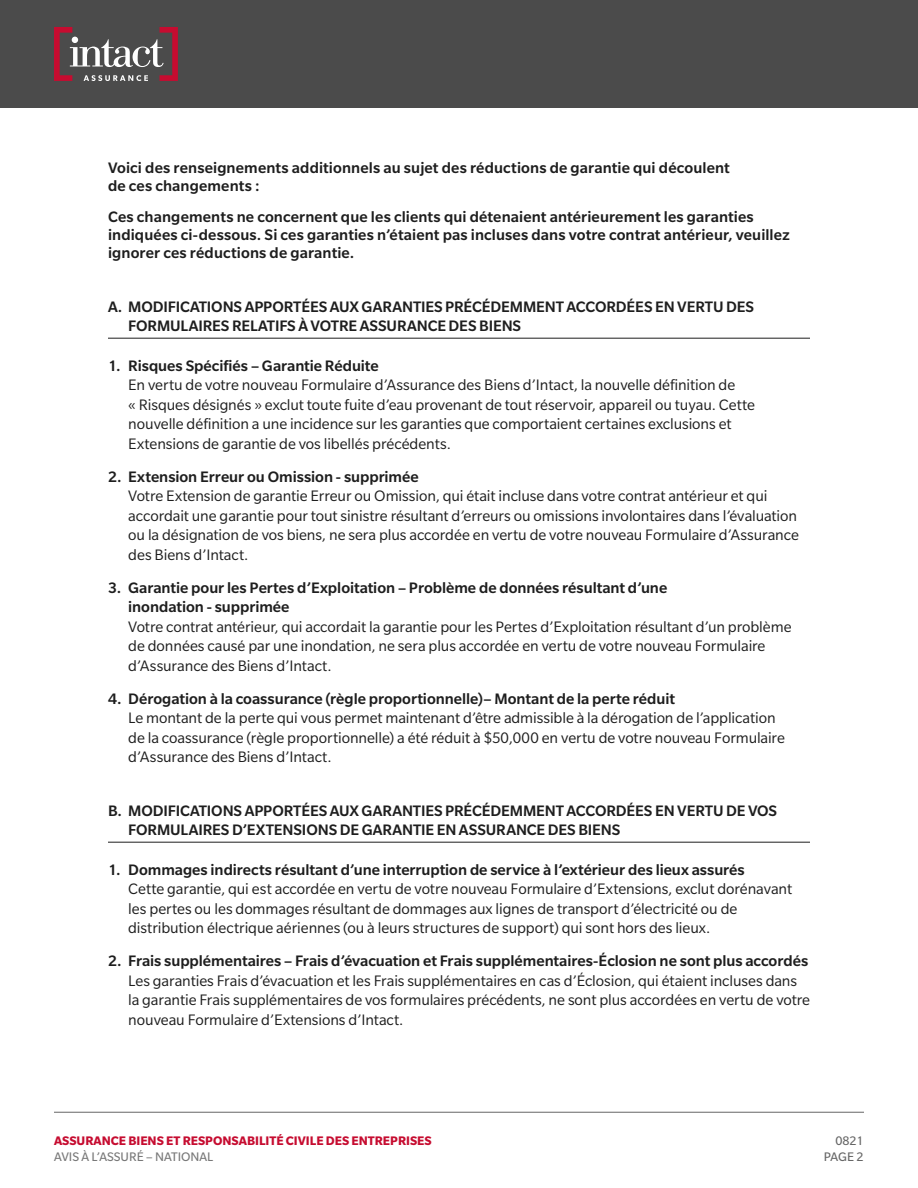
<style>
.page{position:relative;width:918px;height:1188px;background:#fff}
.page>*{position:absolute;margin:0;border:0;box-sizing:border-box;transform-origin:0 0}
.Body_-_Numbered_List{font:16.5px/19.5px "Slate Std";letter-spacing:-.005em;color:#1e1e1e}
.H1_-_Lettered{font:500 16.5px/18px "Slate Std";color:#1e1e1e}
.t1{font:700 13.5px "Slate Std";color:#c60c30}
.t2{font:13.5px "Slate Std";color:#787878}
.t3{font:13.5px/16.2px "Slate Std";color:#666;text-align:right}
</style>
<div class="page">
<div style="left:0;top:0;width:918px;height:108px;background:#4b4b4b"></div>
<hr style="left:54px;top:1112px;width:810px;height:1px;background:#666">
<svg style="left:54px;top:27px;width:124px;height:54px"></svg>
<hr style="left:108px;top:338px;width:702px;height:1px;background:#1e1e1e">
<hr style="left:108px;top:842px;width:702px;height:1px;background:#1e1e1e">
<h3 class="H1_-_Lettered" style="left:108px;top:158px;width:623px">Voici des renseignements additionnels au sujet des réductions de garantie qui découlent de ces changements :</h3>
<h3 class="H1_-_Lettered" style="left:108px;top:208px;width:683px">Ces changements ne concernent que les clients qui détenaient antérieurement les garanties indiquées ci-dessous. Si ces garanties n’étaient pas incluses dans votre contrat antérieur, veuillez ignorer ces réductions de garantie.</h3>
<p class="H1_-_Lettered" style="left:128px;top:296px;width:627px;line-height:19.5px;text-indent:-20px">A. MODIFICATIONS APPORTÉES AUX GARANTIES PRÉCÉDEMMENT ACCORDÉES EN VERTU DES<br>FORMULAIRES RELATIFS À VOTRE ASSURANCE DES BIENS</p>
<p class="H1_-_Lettered" style="left:108px;top:356px;width:272px">1. Risques Spécifiés – Garantie Réduite</p>
<p class="Body_-_Numbered_List" style="left:128px;top:375px;width:628px">En vertu de votre nouveau Formulaire d’Assurance des Biens d’Intact, la nouvelle définition de<br>« Risques désignés » exclut toute fuite d’eau provenant de tout réservoir, appareil ou tuyau. Cette nouvelle définition a une incidence sur les garanties que comportaient certaines exclusions et Extensions de garantie de vos libellés précédents.</p>
<p class="H1_-_Lettered" style="left:108px;top:467px;width:312px">2. Extension Erreur ou Omission - supprimée</p>
<p class="Body_-_Numbered_List" style="left:128px;top:486px;width:672px">Votre Extension de garantie Erreur ou Omission, qui était incluse dans votre contrat antérieur et qui accordait une garantie pour tout sinistre résultant d’erreurs ou omissions involontaires dans l’évaluation ou la désignation de vos biens, ne sera plus accordée en vertu de votre nouveau Formulaire d’Assurance des Biens d’Intact.</p>
<p class="H1_-_Lettered" style="left:128px;top:578px;width:541px;line-height:19.5px;text-indent:-20px">3. Garantie pour les Pertes d’Exploitation – Problème de données résultant d’une inondation - supprimée</p>
<p class="Body_-_Numbered_List" style="left:128px;top:617px;width:665px">Votre contrat antérieur, qui accordait la garantie pour les Pertes d’Exploitation résultant d’un problème de données causé par une inondation, ne sera plus accordée en vertu de votre nouveau Formulaire d’Assurance des Biens d’Intact.</p>
<p class="H1_-_Lettered" style="left:108px;top:689px;width:569px">4. Dérogation à la coassurance (règle proportionnelle)– Montant de la perte réduit</p>
<p class="Body_-_Numbered_List" style="left:128px;top:708px;width:658px">Le montant de la perte qui vous permet maintenant d’être admissible à la dérogation de l’application de la coassurance (règle proportionnelle) a été réduit à $50,000 en vertu de votre nouveau Formulaire d’Assurance des Biens d’Intact.</p>
<p class="H1_-_Lettered" style="left:128px;top:800px;width:650px;line-height:19.5px;text-indent:-20px">B. MODIFICATIONS APPORTÉES AUX GARANTIES PRÉCÉDEMMENT ACCORDÉES EN VERTU DE VOS<br>FORMULAIRES D’EXTENSIONS DE GARANTIE EN ASSURANCE DES BIENS</p>
<p class="H1_-_Lettered" style="left:108px;top:860px;width:638px">1. Dommages indirects résultant d’une interruption de service à l’extérieur des lieux assurés</p>
<p class="Body_-_Numbered_List" style="left:128px;top:879px;width:665px">Cette garantie, qui est accordée en vertu de votre nouveau Formulaire d’Extensions, exclut dorénavant les pertes ou les dommages résultant de dommages aux lignes de transport d’électricité ou de distribution électrique aériennes (ou à leurs structures de support) qui sont hors des lieux.</p>
<p class="H1_-_Lettered" style="left:108px;top:952px;width:702px">2. Frais supplémentaires – Frais d’évacuation et Frais supplémentaires-Éclosion ne sont plus accordés</p>
<p class="Body_-_Numbered_List" style="left:128px;top:971px;width:683px">Les garanties Frais d’évacuation et les Frais supplémentaires en cas d’Éclosion, qui étaient incluses dans la garantie Frais supplémentaires de vos formulaires précédents, ne sont plus accordées en vertu de votre nouveau Formulaire d’Extensions d’Intact.</p>
<p class="t1" style="left:54px;top:1133px;width:379px">ASSURANCE BIENS ET RESPONSABILITÉ CIVILE DES ENTREPRISES</p>
<p class="t2" style="left:54px;top:1150px;width:161px">AVIS À L’ASSURÉ – NATIONAL</p>
<p class="t3" style="left:824px;top:1132px;width:41px">0821<br>PAGE 2</p>
</div>
